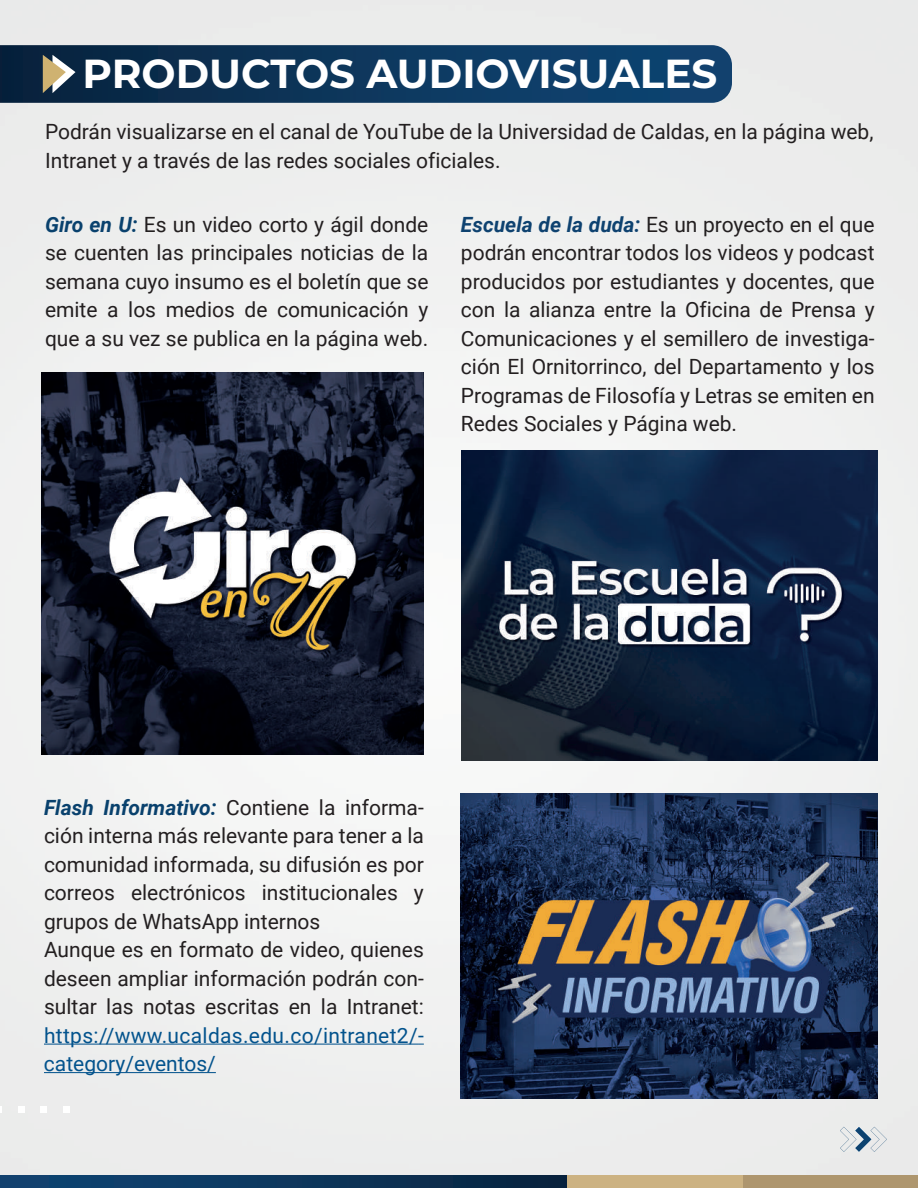
<style>
.page{position:relative;width:918px;height:1188px;background:#eeefef}
.page>*{position:absolute;margin:0;border:0;box-sizing:border-box;transform-origin:0 0}
.t1{font:700 40.5px "Montserrat";color:#fff}
.t2{font:21px/28.5px "Roboto";color:#231f20;text-align:justify}
.t3{font:21px/28.5px "Roboto";letter-spacing:.015em;color:#03538d}
.s1{font-weight:700;font-style:italic;color:#09416d}
.s2{font-weight:700;font-style:italic;color:#0e4270}
</style>
<div class="page">
<svg style="left:0;top:1176px;width:567px;height:12px;background:#0c355b"></svg>
<div style="left:567px;top:1176px;width:176px;height:12px;background:#ccb282"></div>
<div style="left:743px;top:1176px;width:175px;height:12px;background:#ae966e"></div>
<hr style="left:44px;top:1044px;width:374px;height:1px;background:#03538d">
<hr style="left:44px;top:1072px;width:172px;height:1px;background:#03538d">
<svg style="left:0;top:1106px;width:2px;height:7px"></svg>
<div style="left:18px;top:1106px;width:7px;height:7px;background:#fff"></div>
<div style="left:40px;top:1106px;width:7px;height:7px;background:#fff"></div>
<div style="left:63px;top:1106px;width:7px;height:7px;background:#fff"></div>
<svg style="left:0;top:45px;width:732px;height:58px;background:#11395d"></svg>
<img style="left:41px;top:373px;width:383px;height:382px">
<img style="left:461px;top:451px;width:417px;height:310px">
<img style="left:461px;top:793px;width:417px;height:305px">
<svg style="left:840px;top:1127px;width:47px;height:25px"></svg>
<h1 class="t1" style="left:83px;top:44px;width:636px">PRODUCTOS AUDIOVISUALES</h1>
<p class="t2" style="left:45px;top:117px;width:830px">Podrán visualizarse en el canal de YouTube de la Universidad de Caldas, en la página web,<br>Intranet y a través de las redes sociales oficiales.</p>
<p class="t2" style="left:45px;top:209px;width:385px"><span class="s1">Giro en U:</span> Es un video corto y ágil donde se cuenten las principales noticias de la semana cuyo insumo es el boletín que se emite a los medios de comunicación y que a su vez se publica en la página web.</p>
<p class="t2" style="left:461px;top:209px;width:415px"><span class="s2">Escuela de la duda:</span> Es un proyecto en el que podrán encontrar todos los videos y podcast producidos por estudiantes y docentes, que con la alianza entre la Oficina de Prensa y Comunicaciones y el semillero de investiga&shy;ción El Ornitorrinco, del Departamento y los Programas de Filosofía y Letras se emiten en Redes Sociales y Página web.</p>
<p class="t2" style="left:44px;top:792px;width:381px;text-align:left"><span class="s1">Flash Informativo:</span> Contiene la informa&shy;ción interna más relevante para tener a la comunidad informada, su difusión es por correos electrónicos institucionales y grupos de WhatsApp internos<br>Aunque es en formato de video, quienes deseen ampliar información podrán con&shy;sultar las notas escritas en la Intranet:</p>
<p class="t3" style="left:44px;top:1020px;width:381px">https://www.ucaldas.edu.co/intranet2/- category/eventos/</p>
</div>
